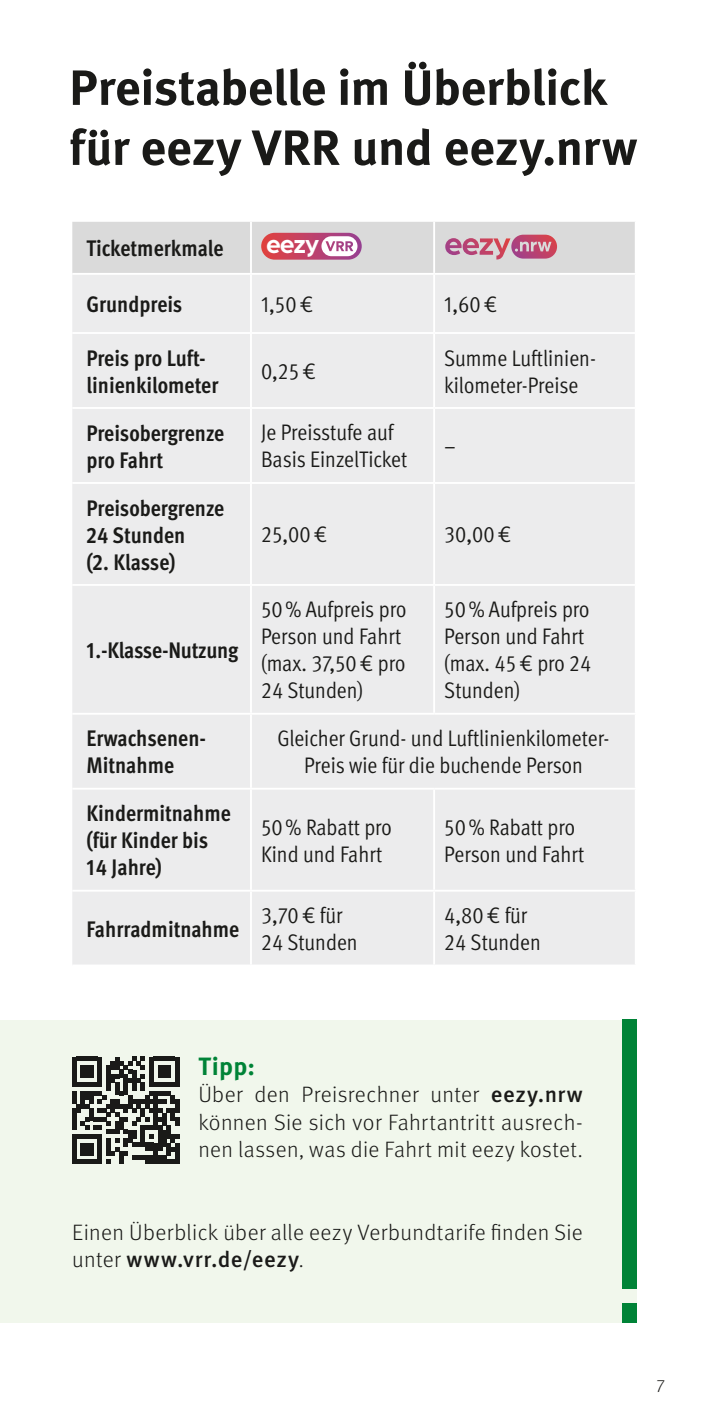
<style>
.page{position:relative;width:709px;height:1418px;background:#fff}
.page>*{position:absolute;margin:0;border:0;box-sizing:border-box;transform-origin:0 0}
.t1{font:700 49.5px/60px "Meta Pro";letter-spacing:-.01em;color:#1a1a18}
.t2{font:700 26px "Arboria";color:#fff}
.t3{font:700 25px "Meta Pro";color:#008337}
.t4{font:22.5px/27px "Meta Pro Cond Norm";color:#1a1a18}
.t5{font:700 condensed 22.5px/27px "Meta Pro";color:#1a1a18}
.t6{font:300 22.25px/27.5px "Meta Pro";letter-spacing:.02em;color:#1a1a18;text-align:justify}
.t7{font:300 17.5px "Meta Pro";color:#1a1a18}
.s1{font-weight:500}
</style>
<div class="page">
<div style="left:0;top:1019px;width:636px;height:303px;background:#f1f7ec"></div>
<div style="left:622px;top:1019px;width:14px;height:269px;background:#008337"></div>
<div style="left:622px;top:1303px;width:14px;height:19px;background:#008337"></div>
<svg style="left:72px;top:1056px;width:107px;height:108px"></svg>
<div style="left:72px;top:275px;width:563px;height:689px;background:#ececed"></div>
<hr style="left:250px;top:275px;width:2px;height:57px;background:#fff">
<hr style="left:433px;top:275px;width:2px;height:57px;background:#fff">
<hr style="left:72px;top:332px;width:179px;height:2px;background:#fff">
<hr style="left:251px;top:332px;width:183px;height:2px;background:#fff">
<hr style="left:250px;top:334px;width:2px;height:73px;background:#fff">
<hr style="left:434px;top:332px;width:202px;height:2px;background:#fff">
<hr style="left:433px;top:334px;width:2px;height:73px;background:#fff">
<hr style="left:72px;top:407px;width:179px;height:2px;background:#fff">
<hr style="left:251px;top:407px;width:183px;height:2px;background:#fff">
<hr style="left:250px;top:409px;width:2px;height:73px;background:#fff">
<hr style="left:434px;top:407px;width:202px;height:2px;background:#fff">
<hr style="left:433px;top:409px;width:2px;height:73px;background:#fff">
<hr style="left:72px;top:482px;width:179px;height:2px;background:#fff">
<hr style="left:251px;top:482px;width:183px;height:2px;background:#fff">
<hr style="left:250px;top:484px;width:2px;height:100px;background:#fff">
<hr style="left:434px;top:482px;width:202px;height:2px;background:#fff">
<hr style="left:433px;top:484px;width:2px;height:100px;background:#fff">
<hr style="left:72px;top:584px;width:179px;height:2px;background:#fff">
<hr style="left:251px;top:584px;width:183px;height:2px;background:#fff">
<hr style="left:250px;top:586px;width:2px;height:126px;background:#fff">
<hr style="left:434px;top:584px;width:202px;height:2px;background:#fff">
<hr style="left:433px;top:586px;width:2px;height:126px;background:#fff">
<hr style="left:72px;top:712px;width:179px;height:2px;background:#fff">
<hr style="left:251px;top:712px;width:183px;height:2px;background:#fff">
<hr style="left:250px;top:714px;width:2px;height:73px;background:#fff">
<hr style="left:434px;top:712px;width:202px;height:2px;background:#fff">
<hr style="left:72px;top:787px;width:179px;height:2px;background:#fff">
<hr style="left:251px;top:787px;width:183px;height:2px;background:#fff">
<hr style="left:250px;top:789px;width:2px;height:100px;background:#fff">
<hr style="left:434px;top:787px;width:202px;height:2px;background:#fff">
<hr style="left:433px;top:789px;width:2px;height:100px;background:#fff">
<hr style="left:72px;top:889px;width:179px;height:2px;background:#fff">
<hr style="left:251px;top:889px;width:183px;height:2px;background:#fff">
<hr style="left:250px;top:891px;width:2px;height:73px;background:#fff">
<hr style="left:434px;top:889px;width:202px;height:2px;background:#fff">
<hr style="left:433px;top:891px;width:2px;height:73px;background:#fff">
<svg style="left:72px;top:222px;width:563px;height:51px;background:#d7c8cc"></svg>
<h1 class="t1" style="left:69px;top:54px;width:570px">Preistabelle im Überblick für eezy VRR und eezy.nrw</h1>
<p class="t2" style="left:266px;top:226px;width:55px">eezy</p>
<p class="t5" style="left:86px;top:234px;width:139px">Ticketmerkmale</p>
<p class="t5" style="left:86px;top:289px;width:97px">Grundpreis</p>
<p class="t4" style="left:261px;top:289px;width:54px">1,50€</p>
<p class="t4" style="left:444px;top:289px;width:55px">1,60€</p>
<p class="t5" style="left:86px;top:343px;width:133px">Preis pro Luft&shy;linienkilometer</p>
<p class="t4" style="left:444px;top:343px;width:151px">Summe Luftlinien&shy;kilometer-Preise</p>
<p class="t4" style="left:261px;top:356px;width:56px">0,25€</p>
<p class="t5" style="left:87px;top:418px;width:139px">Preisobergrenze pro Fahrt</p>
<p class="t4" style="left:261px;top:418px;width:148px">Je Preisstufe auf<br>Basis EinzelTicket</p>
<p class="t4" style="left:444px;top:431px;width:13px">–</p>
<p class="t5" style="left:87px;top:493px;width:139px">Preisobergrenze<br>24 Stunden<br>(2. Klasse)</p>
<p class="t5" style="left:87px;top:635px;width:153px">1.-Klasse-Nutzung</p>
<p class="t4" style="left:261px;top:519px;width:68px">25,00€</p>
<p class="t4" style="left:444px;top:519px;width:68px">30,00€</p>
<p class="t4" style="left:261px;top:594px;width:147px">50% Aufpreis pro<br>Person und Fahrt (max. 37,50€ pro<br>24 Stunden)</p>
<p class="t4" style="left:444px;top:594px;width:149px">50% Aufpreis pro<br>Person und Fahrt (max. 45€ pro 24<br>Stunden)</p>
<p class="t5" style="left:87px;top:723px;width:121px">Erwachsenen-<br>Mitnahme</p>
<p class="t4" style="left:277px;top:723px;width:334px;text-align:center">Gleicher Grund- und Luftlinienkilometer-<br>Preis wie für die buchende Person</p>
<p class="t5" style="left:87px;top:798px;width:146px">Kindermitnahme (für Kinder bis<br>14 Jahre)</p>
<p class="t4" style="left:261px;top:812px;width:132px">50% Rabatt pro<br>Kind und Fahrt</p>
<p class="t4" style="left:444px;top:812px;width:142px">50% Rabatt pro<br>Person und Fahrt</p>
<p class="t5" style="left:87px;top:914px;width:154px">Fahrradmitnahme</p>
<p class="t4" style="left:261px;top:900px;width:98px">3,70€ für<br>24 Stunden</p>
<p class="t4" style="left:444px;top:900px;width:98px">4,80€ für<br>24 Stunden</p>
<p class="t3" style="left:198px;top:1046px;width:58px">Tipp:</p>
<p class="t6" style="left:198px;top:1079px;width:386px">Über den Preisrechner unter <span class="s1">eezy.nrw </span>können Sie sich vor Fahrtantritt ausrech&shy;nen lassen, was die Fahrt mit eezy kostet.</p>
<p class="t6" style="left:72px;top:1217px;width:512px">Einen Überblick über alle eezy Verbundtarife finden Sie unter <span class="s1">www.vrr.de/eezy</span>.</p>
<p class="t7" style="left:657px;top:1370px;width:10px">7</p>
</div>
